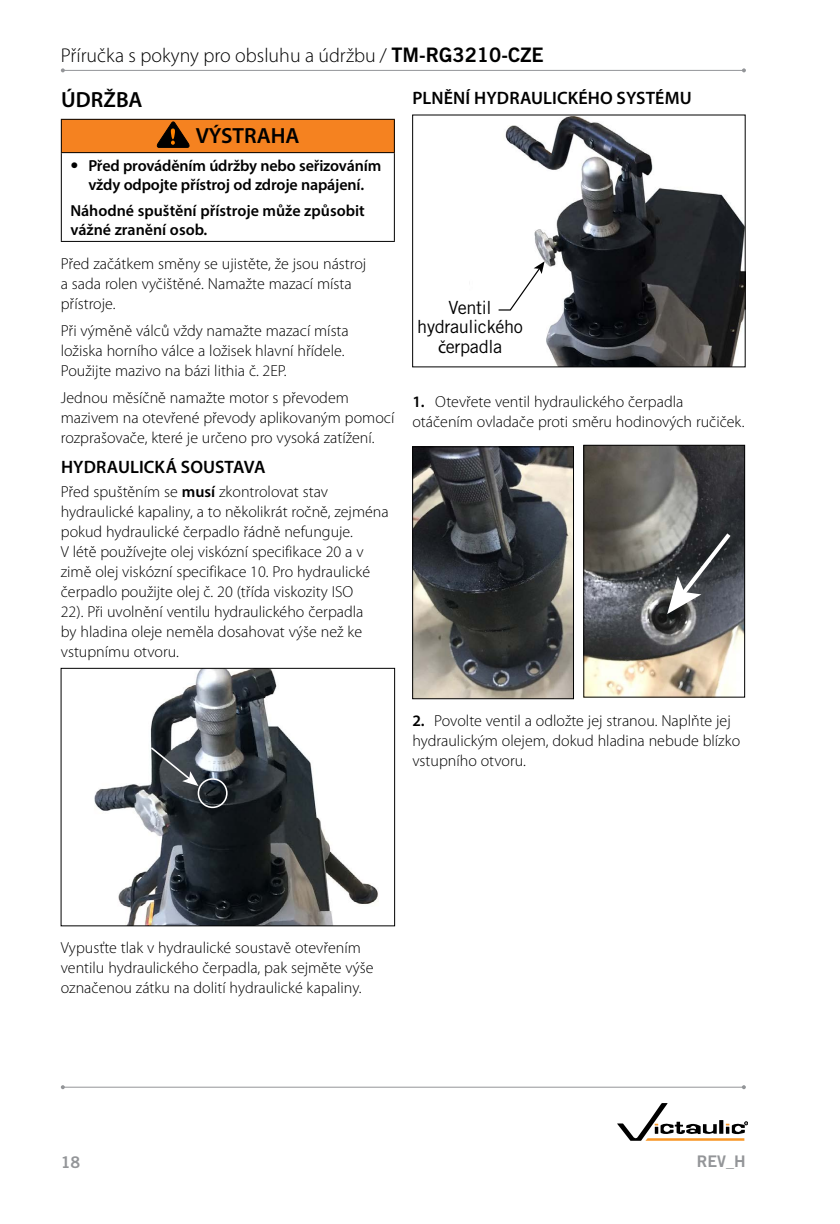
<style>
.page{position:relative;width:840px;height:1224px;background:#fff}
.page>*{position:absolute;margin:0;border:0;box-sizing:border-box;transform-origin:0 0}
.t1{font:600 22px "Myriad Pro";color:#000}
.t2{font:300 20px "Myriad Pro";color:#000}
.t3{font:18.2px/19.4px "Trade Gothic LT Std";letter-spacing:-.02em;color:#000;text-align:center}
.t4{font:600 18px "Myriad Pro";letter-spacing:.01em;color:#000}
.t5{font:300 16px/20px "Myriad Pro";color:#000}
.t6{font:600 16px/19px "Myriad Pro";letter-spacing:-.01em;color:#000;text-align:center}
.t7{font:16px "Trade Gothic LT Std Bd 2";color:#939598}
.s1{font-family:"Trade Gothic LT Std Bd 2";font-weight:400}
.s2{font-weight:600}
.s3{font-family:"Myriad Pro"}
</style>
<div class="page">
<div style="left:61px;top:119px;width:333px;height:34px;background:#f58220"></div>
<hr style="left:61px;top:119px;width:334px;height:1px;background:#000">
<hr style="left:61px;top:120px;width:1px;height:32px;background:#000">
<hr style="left:394px;top:120px;width:1px;height:32px;background:#000">
<hr style="left:61px;top:153px;width:1px;height:88px;background:#000">
<hr style="left:61px;top:152px;width:334px;height:1px;background:#000">
<hr style="left:394px;top:153px;width:1px;height:88px;background:#000">
<hr style="left:61px;top:241px;width:334px;height:1px;background:#000">
<svg style="left:157px;top:122px;width:33px;height:25px"></svg>
<img style="left:94px;top:670px;width:285px;height:254px">
<div style="left:198px;top:778px;width:29px;height:30px;border:2px solid #fff;border-radius:50%"></div>
<svg style="left:149px;top:746px;width:49px;height:40px;background:#53595e"></svg>
<div style="left:61px;top:668px;width:334px;height:258px;border:1px solid #000"></div>
<img style="left:505px;top:117px;width:238px;height:248px">
<svg style="left:498px;top:261px;width:46px;height:50px"></svg>
<div style="left:412px;top:115px;width:333px;height:252px;border:1px solid #000"></div>
<img style="left:414px;top:449px;width:157px;height:248px">
<div style="left:412px;top:447px;width:161px;height:252px;border:1px solid #000"></div>
<img style="left:585px;top:447px;width:157px;height:248px">
<svg style="left:667px;top:529px;width:67px;height:85px;background:#5b5d61"></svg>
<div style="left:583px;top:445px;width:161px;height:252px;border:1px solid #000"></div>
<hr style="left:63px;top:70px;width:681px;height:1px;background:#939598">
<svg style="left:61px;top:68px;width:4px;height:4px"></svg>
<svg style="left:742px;top:68px;width:4px;height:4px"></svg>
<svg style="left:617px;top:1103px;width:130px;height:38px"></svg>
<hr style="left:63px;top:1087px;width:680px;height:1px;background:#939598">
<svg style="left:61px;top:1085px;width:4px;height:4px"></svg>
<svg style="left:741px;top:1085px;width:4px;height:4px"></svg>
<p class="t2" style="left:61px;top:44px;width:484px">Příručka s pokyny pro obsluhu a údržbu / <span class="s1">TM-RG3210-CZE</span></p>
<h1 class="t1" style="left:61px;top:85px;width:83px">ÚDRŽBA</h1>
<h1 class="t1" style="left:196px;top:121px;width:105px">VÝSTRAHA</h1>
<p class="t6" style="left:70px;top:156px;width:312px"><span class="s1">•</span> Před prováděním údržby nebo seřizováním vždy odpojte přístroj od zdroje napájení.</p>
<p class="t6" style="left:70px;top:201px;width:296px;text-align:left">Náhodné spuštění přístroje může způsobit vážné zranění osob.</p>
<p class="t5" style="left:61px;top:254px;width:307px">Před začátkem směny se ujistěte, že jsou nástroj a sada rolen vyčištěné. Namažte mazací místa přístroje.</p>
<p class="t5" style="left:61px;top:321px;width:289px">Při výměně válců vždy namažte mazací místa ložiska horního válce a ložisek hlavní hřídele.<br>Použijte mazivo na bázi lithia č. 2EP.</p>
<p class="t5" style="left:61px;top:388px;width:335px">Jednou měsíčně namažte motor s převodem mazivem na otevřené převody aplikovaným pomocí rozprašovače, které je určeno pro vysoká zatížení.</p>
<p class="t4" style="left:61px;top:455px;width:206px">HYDRAULICKÁ SOUSTAVA</p>
<p class="t5" style="left:61px;top:482px;width:329px">Před spuštěním se <span class="s2">musí</span> zkontrolovat stav hydraulické kapaliny, a to několikrát ročně, zejména pokud hydraulické čerpadlo řádně nefunguje.<br>V létě používejte olej viskózní specifikace 20 a v zimě olej viskózní specifikace 10. Pro hydraulické čerpadlo použijte olej č. 20 (třída viskozity ISO<br>22). Při uvolnění ventilu hydraulického čerpadla<br>by hladina oleje neměla dosahovat výše než ke vstupnímu otvoru.</p>
<p class="t4" style="left:412px;top:86px;width:281px">PLNĚNÍ HYDRAULICKÉHO SYSTÉMU</p>
<p class="t3" style="left:417px;top:298px;width:107px">Ventil hydraulického <span class="s3">č</span>erpadla</p>
<p class="t5" style="left:412px;top:391px;width:333px"><span class="s2">1.</span> Otevřete ventil hydraulického čerpadla otáčením ovladače proti směru hodinových ručiček.</p>
<p class="t5" style="left:412px;top:711px;width:329px"><span class="s2">2.</span> Povolte ventil a odložte jej stranou. Naplňte jej hydraulickým olejem, dokud hladina nebude blízko vstupního otvoru.</p>
<p class="t5" style="left:61px;top:938px;width:314px">Vypusťte tlak v hydraulické soustavě otevřením ventilu hydraulického čerpadla, pak sejměte výše označenou zátku na dolití hydraulické kapaliny.</p>
<p class="t7" style="left:61px;top:1152px;width:21px">18</p>
<p class="t7" style="left:696px;top:1151px;width:50px">REV_H</p>
</div>
